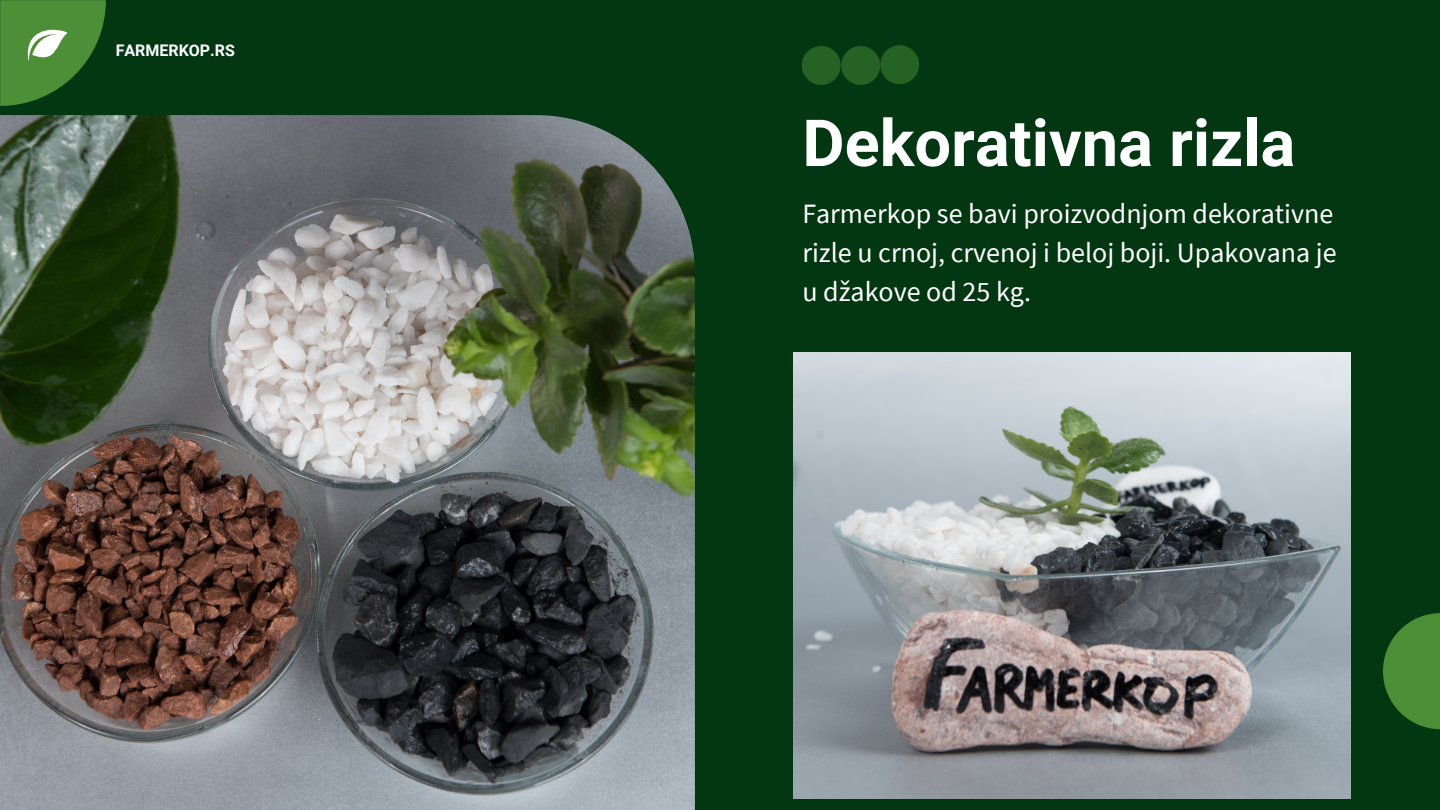
<style>
.page{position:relative;width:1440px;height:810px;background:#023712}
.page>*{position:absolute;margin:0;border:0;box-sizing:border-box;transform-origin:0 0}
.t1{font:700 65px "Roboto";color:#fff}
.t2{font:28px/39px "Source Sans Pro";color:#fff;text-align:justify}
.t3{font:700 16px "Roboto";color:#fff}
</style>
<div class="page">
<svg style="left:1383px;top:613px;width:57px;height:116px"></svg>
<svg style="left:0;top:0;width:106px;height:106px"></svg>
<img style="left:0;top:115px;width:695px;height:695px">
<div style="left:802px;top:46px;width:39px;height:39px;background:#266223;border-radius:50%"></div>
<div style="left:841px;top:46px;width:39px;height:39px;background:#266223;border-radius:50%"></div>
<div style="left:880px;top:45px;width:39px;height:39px;background:#266223;border-radius:50%"></div>
<img style="left:793px;top:353px;width:558px;height:445px">
<p class="t3" style="left:116px;top:42px;width:121px">FARMERKOP.RS</p>
<h1 class="t1" style="left:802px;top:106px;width:494px">Dekorativna rizla</h1>
<p class="t2" style="left:802px;top:194px;width:536px">Farmerkop se bavi proizvodnjom dekorativne rizle u crnoj, crvenoj i beloj boji. Upakovana je u džakove od 25 kg.</p>
</div>
